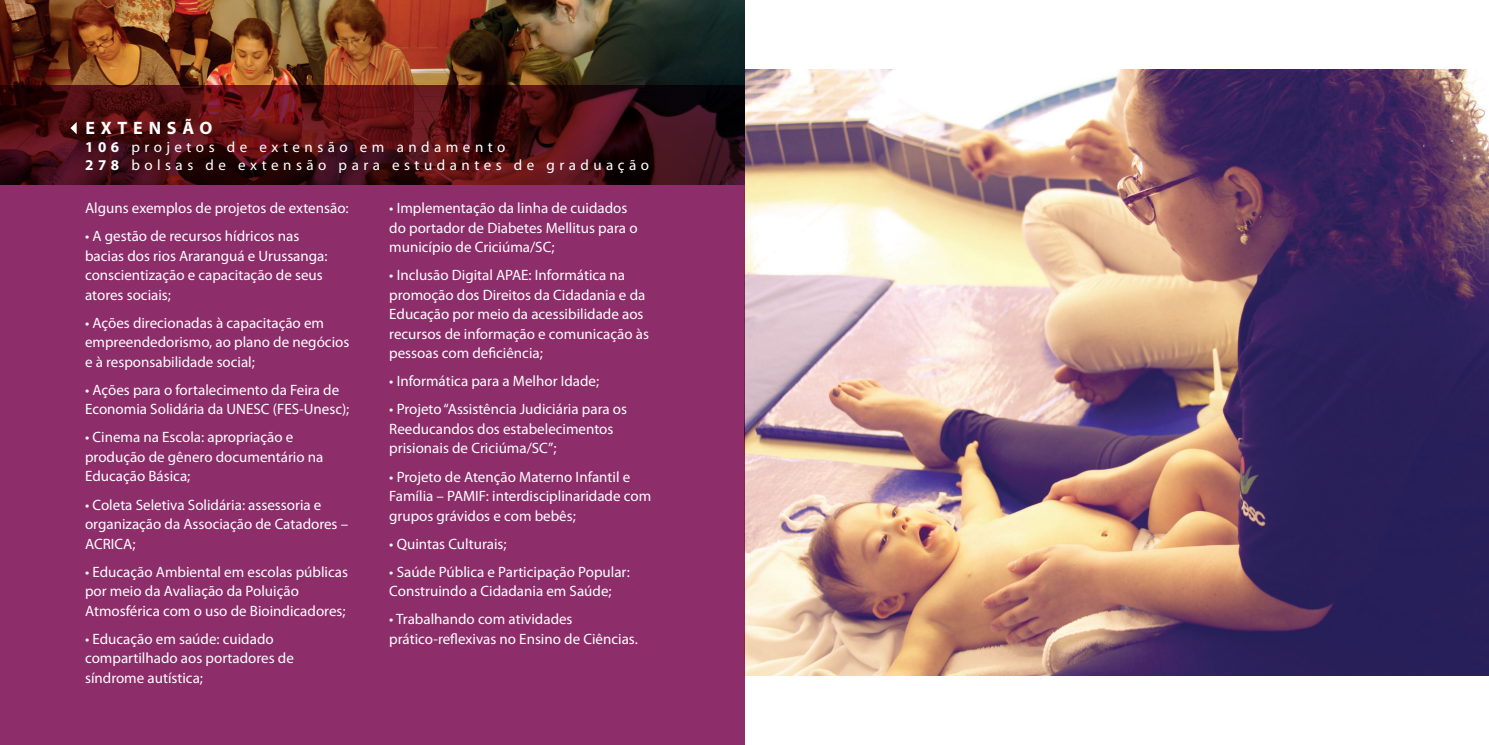
<style>
.page{position:relative;width:1489px;height:745px;background:#fff}
.page>*{position:absolute;margin:0;border:0;box-sizing:border-box;transform-origin:0 0}
.t1{font:700 18px "Myriad Pro";letter-spacing:.32em;color:#fff}
.t2{font:15px/19.5px "Myriad Pro";color:#fff}
.t3{font:15px/18px "Myriad Pro";letter-spacing:.3em;color:#fff}
.s1{font-weight:700}
</style>
<div class="page">
<img style="left:744px;top:70px;width:744px;height:604px">
<img style="left:0;top:0;width:744px;height:85px">
<svg style="left:0;top:85px;width:744px;height:659px;background:#81285c"></svg>
<svg style="left:70px;top:122px;width:7px;height:12px"></svg>
<p class="t1" style="left:85px;top:116px;width:128px">EXTENSÃO</p>
<p class="t3" style="left:85px;top:137px;width:565px"><span class="s1">106</span> projetos de extensão em andamento<br><span class="s1">278</span> bolsas de extensão para estudantes de graduação</p>
<p class="t2" style="left:85px;top:198px;width:265px">Alguns exemplos de projetos de extensão:</p>
<p class="t2" style="left:85px;top:226px;width:244px">• A gestão de recursos hídricos nas bacias dos rios Araranguá e Urussanga: conscientização e capacitação de seus atores sociais;</p>
<p class="t2" style="left:85px;top:312px;width:266px">• Ações direcionadas à capacitação em empreendedorismo, ao plano de negócios e à responsabilidade social;</p>
<p class="t2" style="left:85px;top:379px;width:266px">• Ações para o fortalecimento da Feira de<br>Economia Solidária da UNESC (FES-Unesc);</p>
<p class="t2" style="left:85px;top:427px;width:240px">• Cinema na Escola: apropriação e produção de gênero documentário na<br>Educação Básica;</p>
<p class="t2" style="left:85px;top:494px;width:265px">• Coleta Seletiva Solidária: assessoria e organização da Associação de Catadores –<br>ACRICA;</p>
<p class="t2" style="left:85px;top:561px;width:264px">• Educação Ambiental em escolas públicas por meio da Avaliação da Poluição<br>Atmosférica com o uso de Bioindicadores;</p>
<p class="t2" style="left:85px;top:628px;width:210px">• Educação em saúde: cuidado compartilhado aos portadores de síndrome autística;</p>
<p class="t2" style="left:389px;top:198px;width:250px">• Implementação da linha de cuidados do portador de Diabetes Mellitus para o município de Criciúma/SC;</p>
<p class="t2" style="left:389px;top:265px;width:261px">• Inclusão Digital APAE: Informática na promoção dos Direitos da Cidadania e da Educação por meio da acessibilidade aos recursos de informação e comunicação às pessoas com deficiência;</p>
<p class="t2" style="left:389px;top:371px;width:211px">• Informática para a Melhor Idade;</p>
<p class="t2" style="left:389px;top:399px;width:239px">• Projeto “Assistência Judiciária para os<br>Reeducandos dos estabelecimentos prisionais de Criciúma/SC”;</p>
<p class="t2" style="left:389px;top:466px;width:263px">• Projeto de Atenção Materno Infantil e<br>Família – PAMIF: interdisciplinaridade com grupos grávidos e com bebês;</p>
<p class="t2" style="left:389px;top:533px;width:119px">• Quintas Culturais;</p>
<p class="t2" style="left:389px;top:561px;width:242px">• Saúde Pública e Participação Popular:<br>Construindo a Cidadania em Saúde;</p>
<p class="t2" style="left:389px;top:608px;width:250px">• Trabalhando com atividades prático-reflexivas no Ensino de Ciências.</p>
</div>
